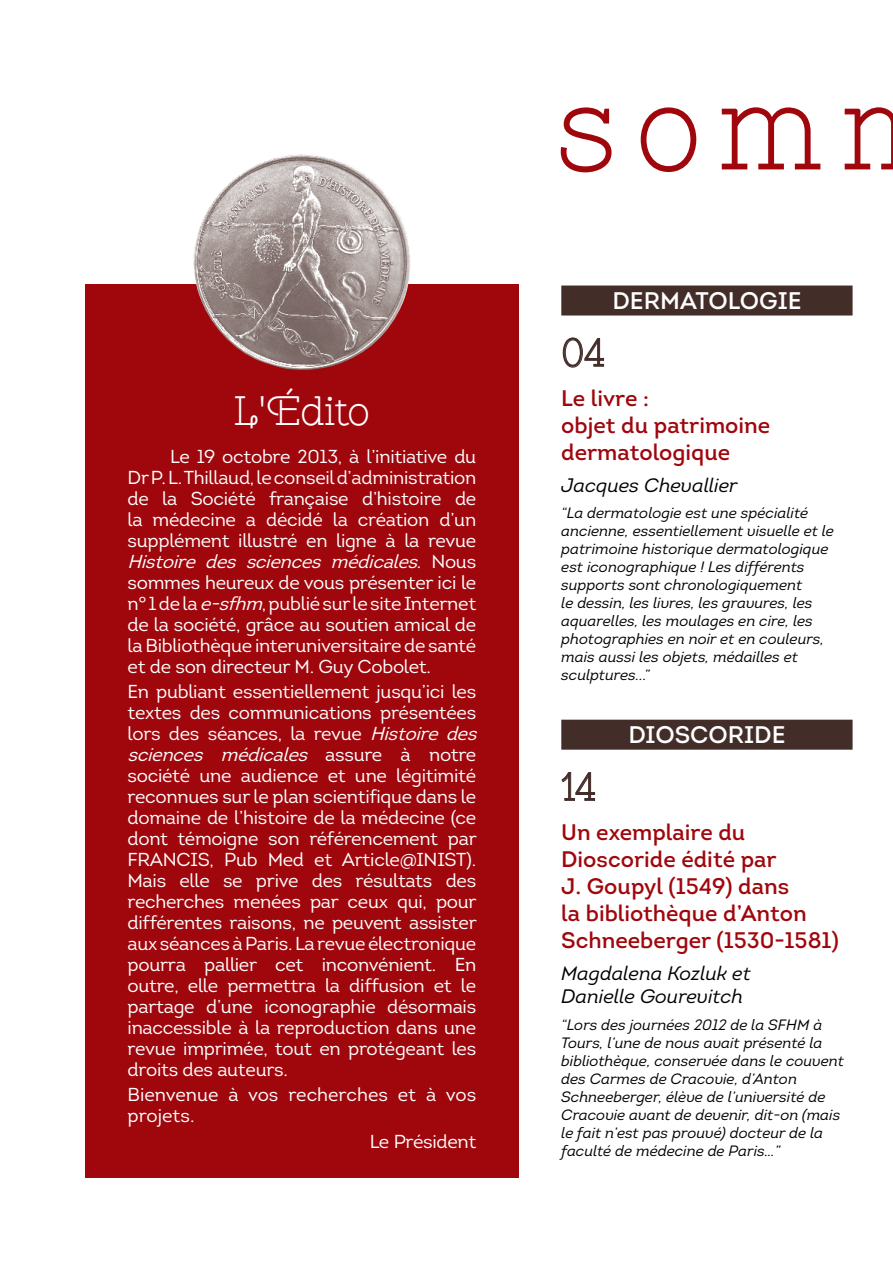
<style>
.page{position:relative;width:893px;height:1263px;background:#fff}
.page>*{position:absolute;margin:0;border:0;box-sizing:border-box;transform-origin:0 0}
.t1{font:300 123px "Brownstone Slab";color:#9f070d}
.t2{font:300 42px "Brownstone Slab";letter-spacing:-.01em;color:#fff}
.t3{font:300 40.5px "Brownstone Slab";color:#432d29}
.t4{font:24px "Intro Regular Caps";color:#fff}
.t5{font:22.5px/27px "Intro";color:#9f070d}
.t6{font:italic 19.5px/23.4px "Intro";color:#000}
.t7{font:18.75px/21px "Intro";letter-spacing:-.015em;color:#fff}
.t8{font:italic 15px/18px "Intro";color:#000}
.s1{font-style:italic}
</style>
<div class="page">
<div style="left:85px;top:285px;width:434px;height:893px;background:#9f070d"></div>
<img style="left:192px;top:154px;width:218px;height:216px">
<div style="left:561px;top:285px;width:292px;height:30px;background:#432d29"></div>
<div style="left:561px;top:720px;width:292px;height:30px;background:#432d29"></div>
<svg style="left:563px;top:337px;width:41px;height:31px"></svg>
<svg style="left:561px;top:772px;width:34px;height:29px"></svg>
<h2 class="t2" style="left:234px;top:386px;width:138px">L'Édito</h2>
<p class="t7" style="left:128px;top:446px;width:350px;text-align:justify;text-indent:43px">Le 19 octobre 2013, à l’initiative du DrP.L.Thillaud, le conseil d’administration de la Société française d’histoire de la médecine a décidé la création d’un supplément illustré en ligne à la revue <span class="s1">Histoire des sciences médicales</span>. N o u s sommes heureux de vous présenter ici le n°1 de la <span class="s1">e-sfhm</span>, publié sur le site Internet de la société, grâce au soutien amical de la Bibliothèque interuniversitaire de santé et de son directeur M. Guy Cobolet.</p>
<p class="t7" style="left:128px;top:681px;width:356px">En publiant essentiellement jusqu’ici les textes des communications présentées lors des séances, la revue <span class="s1">Histoire des sciences médicales</span> a s s u r e à n o t r e société une audience et une légitimité reconnues sur le plan scientifique dans le domaine de l’histoire de la médecine (ce dont témoigne son référencement par FRANCIS, Pub Med et Article@INIST).<br>Mais elle se prive des résultats des recherches menées par ceux qui, pour différentes raisons, ne peuvent assister aux séances à Paris. La revue électronique pourra pallier cet inconvénient. En outre, elle permettra la diffusion et le partage d’une iconographie désormais inaccessible à la reproduction dans une revue imprimée, tout en protégeant les droits des auteurs.</p>
<p class="t7" style="left:128px;top:1084px;width:350px">Bienvenue à vos recherches et à vos projets.</p>
<p class="t7" style="left:370px;top:1131px;width:108px">Le Président</p>
<h1 class="t1" style="left:557px;top:55px;width:267px">som</h1>
<p class="t4" style="left:612px;top:286px;width:191px">DERMATOLOGIE</p>
<h3 class="t3" style="left:561px;top:329px;width:45px">04</h3>
<p class="t5" style="left:561px;top:385px;width:211px">Le livre :<br>objet du patrimoine dermatologique</p>
<p class="t6" style="left:561px;top:473px;width:178px">Jacques Chevallier</p>
<p class="t8" style="left:561px;top:504px;width:274px">“La dermatologie est une spécialité ancienne, essentiellement visuelle et le patrimoine historique dermatologique est iconographique ! Les différents supports sont chronologiquement<br>le dessin, les livres, les gravures, les aquarelles, les moulages en cire, les photographies en noir et en couleurs, mais aussi les objets, médailles et sculptures...”</p>
<p class="t4" style="left:628px;top:720px;width:159px">DIOSCORIDE</p>
<h3 class="t3" style="left:561px;top:763px;width:36px">14</h3>
<p class="t5" style="left:561px;top:819px;width:279px">Un exemplaire du<br>Dioscoride édité par<br>J. Goupyl (1549) dans<br>la bibliothèque d’Anton<br>Schneeberger (1530-1581)</p>
<p class="t6" style="left:561px;top:962px;width:191px">Magdalena Kozluk et<br>Danielle Gourevitch</p>
<p class="t8" style="left:561px;top:1016px;width:284px">“Lors des journées 2012 de la SFHM à Tours, l’une de nous avait présenté la bibliothèque, conservée dans le couvent des Carmes de Cracovie, d’Anton Schneeberger, élève de l’université de Cracovie avant de devenir, dit-on (mais le fait n’est pas prouvé) docteur de la faculté de médecine de Paris…”</p>
</div>
